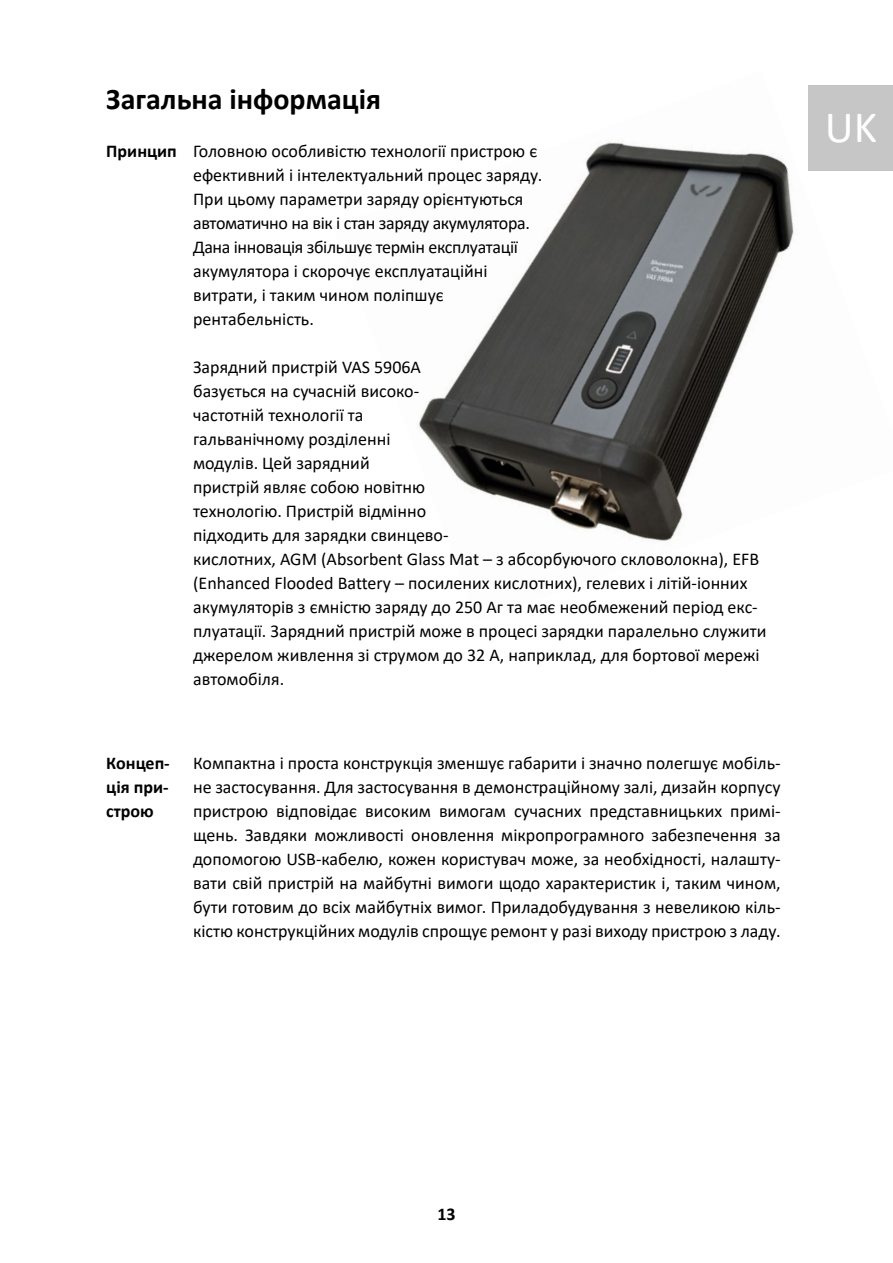
<style>
.page{position:relative;width:893px;height:1263px;background:#fff}
.page>*{position:absolute;margin:0;border:0;box-sizing:border-box;transform-origin:0 0}
.t1{font:45px "Calibri";color:#fff}
.t2{font:700 30px "Calibri";color:#000}
.t3{font:18px/24px "Calibri";color:#000}
.t4{font:700 18px/24px "Calibri";color:#000;text-align:justify}
.s1{font-weight:700}
</style>
<div class="page">
<img style="left:419px;top:85px;width:474px;height:457px">
<h2 class="t2" style="left:106px;top:78px;width:276px">Загальна інформація</h2>
<p class="t3" style="left:193px;top:139px;width:351px;text-indent:-87px"><span class="s1">Принцип</span> Головною особливістю технології пристрою є ефективний і інтелектуальний процес заряду.<br>При цьому параметри заряду орієнтуються автоматично на вік і стан заряду акумулятора.<br>Дана інновація збільшує термін експлуатації акумулятора і скорочує експлуатаційні витрати, і таким чином поліпшує рентабельність.</p>
<p class="t3" style="left:193px;top:355px;width:575px">Зарядний пристрій VAS 5906A<br>базується на сучасній високо-<br>частотній технології та<br>гальванічному розділенні<br>модулів. Цей зарядний<br>пристрій являє собою новітню<br>технологію. Пристрій відмінно<br>підходить для зарядки свинцево-<br>кислотних, AGM (Absorbent Glass Mat – з абсорбуючого скловолокна), EFB (Enhanced Flooded Battery – посилених кислотних), гелевих і літій-іонних акумуляторів з ємністю заряду до 250 Аг та має необмежений період екс&shy;плуатації. Зарядний пристрій може в процесі зарядки паралельно служити джерелом живлення зі струмом до 32 А, наприклад, для бортової мережі автомобіля.</p>
<p class="t4" style="left:106px;top:751px;width:65px">Концеп&shy;ція при&shy;строю</p>
<p class="t3" style="left:193px;top:750px;width:589px;text-align:justify">Компактна і проста конструкція зменшує габарити і значно полегшує мобіль&shy;не застосування. Для застосування в демонстраційному залі, дизайн корпусу пристрою відповідає високим вимогам сучасних представницьких примі&shy;щень. Завдяки можливості оновлення мікропрограмного забезпечення за допомогою USB-кабелю, кожен користувач може, за необхідності, налашту&shy;вати свій пристрій на майбутні вимоги щодо характеристик і, таким чином, бути готовим до всіх майбутніх вимог. Приладобудування з невеликою кіль&shy;кістю конструкційних модулів спрощує ремонт у разі виходу пристрою з ладу.</p>
<h1 class="t1" style="left:825px;top:96px;width:54px">UK</h1>
<p class="t4" style="left:437px;top:1202px;width:20px">13</p>
</div>
